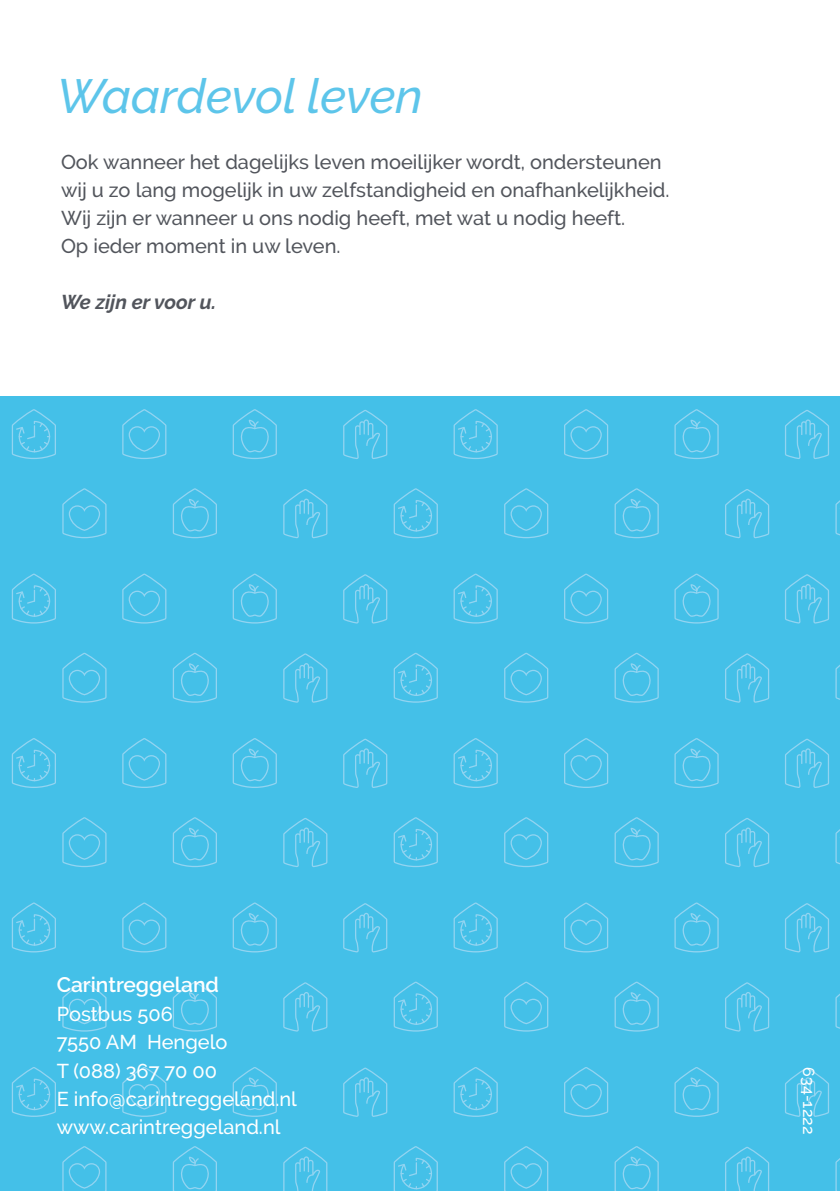
<style>
.page{position:relative;width:840px;height:1191px;background:#fff}
.page>*{position:absolute;margin:0;border:0;box-sizing:border-box;transform-origin:0 0}
.t1{font:italic 500 48px "Raleway";letter-spacing:-.005em;color:#5dc5ea}
.t2{font:600 21px "Raleway";color:#fff}
.t3{font:500 20px/28px "Raleway";color:#52555c}
.t4{font:500 20px/28.4px "Raleway";color:#fff}
.t5{font:italic 700 20px "Raleway";color:#52555c}
.t6{font:500 16px "Raleway";color:#fff}
</style>
<div class="page">
<div style="left:0;top:397px;width:839px;height:794px;background:#44c0e8"></div>
<svg style="left:12px;top:409px;width:44px;height:50px"></svg>
<svg style="left:122px;top:409px;width:44px;height:50px"></svg>
<svg style="left:232px;top:409px;width:45px;height:50px"></svg>
<svg style="left:343px;top:410px;width:44px;height:49px"></svg>
<svg style="left:453px;top:409px;width:44px;height:50px"></svg>
<svg style="left:564px;top:409px;width:44px;height:50px"></svg>
<svg style="left:674px;top:409px;width:44px;height:50px"></svg>
<svg style="left:785px;top:410px;width:43px;height:49px"></svg>
<svg style="left:62px;top:488px;width:44px;height:50px"></svg>
<svg style="left:173px;top:488px;width:44px;height:50px"></svg>
<svg style="left:283px;top:489px;width:44px;height:49px"></svg>
<svg style="left:393px;top:488px;width:44px;height:50px"></svg>
<svg style="left:504px;top:488px;width:44px;height:50px"></svg>
<svg style="left:614px;top:488px;width:44px;height:50px"></svg>
<svg style="left:725px;top:489px;width:43px;height:49px"></svg>
<svg style="left:835px;top:488px;width:5px;height:50px"></svg>
<svg style="left:12px;top:573px;width:44px;height:50px"></svg>
<svg style="left:122px;top:573px;width:44px;height:50px"></svg>
<svg style="left:232px;top:573px;width:45px;height:50px"></svg>
<svg style="left:343px;top:574px;width:44px;height:49px"></svg>
<svg style="left:453px;top:573px;width:44px;height:50px"></svg>
<svg style="left:564px;top:573px;width:44px;height:50px"></svg>
<svg style="left:674px;top:573px;width:44px;height:50px"></svg>
<svg style="left:785px;top:574px;width:43px;height:49px"></svg>
<svg style="left:62px;top:652px;width:44px;height:50px"></svg>
<svg style="left:173px;top:652px;width:44px;height:50px"></svg>
<svg style="left:283px;top:653px;width:44px;height:50px"></svg>
<svg style="left:393px;top:652px;width:44px;height:50px"></svg>
<svg style="left:504px;top:652px;width:44px;height:50px"></svg>
<svg style="left:614px;top:652px;width:44px;height:50px"></svg>
<svg style="left:725px;top:653px;width:43px;height:50px"></svg>
<svg style="left:835px;top:652px;width:5px;height:50px"></svg>
<svg style="left:12px;top:738px;width:44px;height:50px"></svg>
<svg style="left:122px;top:738px;width:44px;height:50px"></svg>
<svg style="left:232px;top:738px;width:45px;height:50px"></svg>
<svg style="left:343px;top:738px;width:44px;height:50px"></svg>
<svg style="left:453px;top:738px;width:44px;height:50px"></svg>
<svg style="left:564px;top:738px;width:44px;height:50px"></svg>
<svg style="left:674px;top:738px;width:44px;height:50px"></svg>
<svg style="left:785px;top:738px;width:43px;height:50px"></svg>
<svg style="left:62px;top:817px;width:44px;height:50px"></svg>
<svg style="left:173px;top:817px;width:44px;height:50px"></svg>
<svg style="left:283px;top:818px;width:44px;height:49px"></svg>
<svg style="left:393px;top:817px;width:44px;height:50px"></svg>
<svg style="left:504px;top:817px;width:44px;height:50px"></svg>
<svg style="left:614px;top:817px;width:44px;height:50px"></svg>
<svg style="left:725px;top:818px;width:43px;height:49px"></svg>
<svg style="left:835px;top:817px;width:5px;height:50px"></svg>
<svg style="left:12px;top:902px;width:44px;height:50px"></svg>
<svg style="left:122px;top:902px;width:44px;height:50px"></svg>
<svg style="left:232px;top:902px;width:45px;height:50px"></svg>
<svg style="left:343px;top:903px;width:44px;height:49px"></svg>
<svg style="left:453px;top:902px;width:44px;height:50px"></svg>
<svg style="left:564px;top:902px;width:44px;height:50px"></svg>
<svg style="left:674px;top:902px;width:44px;height:50px"></svg>
<svg style="left:785px;top:903px;width:43px;height:49px"></svg>
<svg style="left:62px;top:981px;width:44px;height:50px"></svg>
<svg style="left:173px;top:981px;width:44px;height:50px"></svg>
<svg style="left:283px;top:982px;width:44px;height:49px"></svg>
<svg style="left:393px;top:981px;width:44px;height:50px"></svg>
<svg style="left:504px;top:981px;width:44px;height:50px"></svg>
<svg style="left:614px;top:981px;width:44px;height:50px"></svg>
<svg style="left:725px;top:982px;width:43px;height:49px"></svg>
<svg style="left:835px;top:981px;width:5px;height:50px"></svg>
<svg style="left:12px;top:1067px;width:44px;height:50px"></svg>
<svg style="left:122px;top:1067px;width:44px;height:50px"></svg>
<svg style="left:232px;top:1067px;width:45px;height:50px"></svg>
<svg style="left:343px;top:1067px;width:44px;height:50px"></svg>
<svg style="left:453px;top:1067px;width:44px;height:50px"></svg>
<svg style="left:564px;top:1067px;width:44px;height:50px"></svg>
<svg style="left:674px;top:1067px;width:44px;height:50px"></svg>
<svg style="left:785px;top:1067px;width:43px;height:50px"></svg>
<svg style="left:62px;top:1146px;width:44px;height:45px"></svg>
<svg style="left:173px;top:1146px;width:44px;height:45px"></svg>
<svg style="left:283px;top:1146px;width:44px;height:45px"></svg>
<svg style="left:393px;top:1146px;width:44px;height:45px"></svg>
<svg style="left:504px;top:1146px;width:44px;height:45px"></svg>
<svg style="left:614px;top:1146px;width:44px;height:45px"></svg>
<svg style="left:725px;top:1146px;width:43px;height:45px"></svg>
<svg style="left:835px;top:1146px;width:5px;height:45px"></svg>
<h1 class="t1" style="left:57px;top:69px;width:367px">Waardevol leven</h1>
<p class="t3" style="left:61px;top:148px;width:609px">Ook wanneer het dagelijks leven moeilijker wordt, ondersteunen wij u zo lang mogelijk in uw zelfstandigheid en onafhankelijkheid.<br>Wij zijn er wanneer u ons nodig heeft, met wat u nodig heeft.<br>Op ieder moment in uw leven.</p>
<p class="t5" style="left:61px;top:290px;width:157px">We zijn er voor u.</p>
<p class="t2" style="left:57px;top:973px;width:164px">Carintreggeland</p>
<p class="t4" style="left:57px;top:999px;width:241px">Postbus 506<br>7550 AM Hengelo<br>T (088) 367 70 00<br>E info@carintreggeland.nl www.carintreggeland.nl</p>
<p class="t6" style="left:817px;top:1067px;width:68px;rotate:90deg">634-1222</p>
</div>
